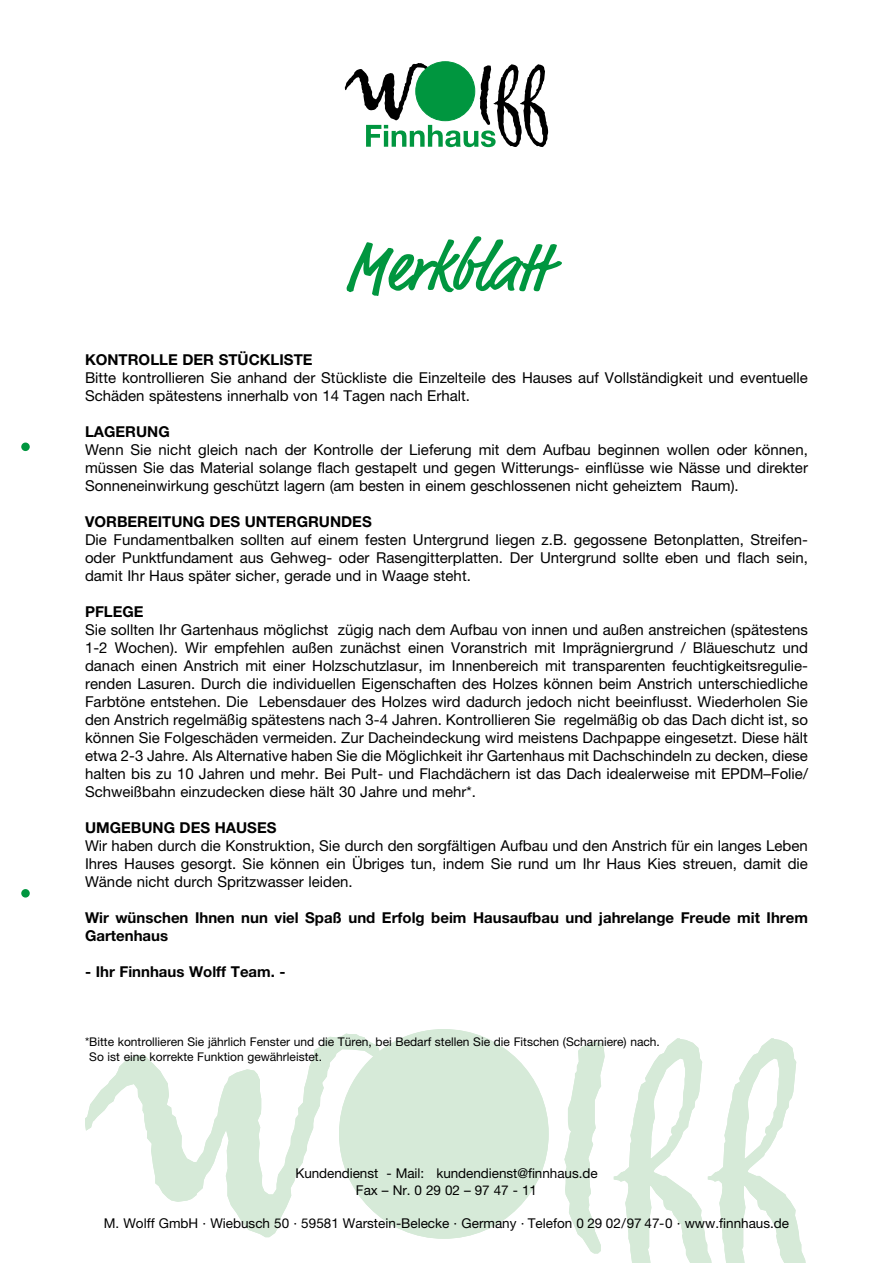
<style>
.page{position:relative;width:893px;height:1263px;background:#fff}
.page>*{position:absolute;margin:0;border:0;box-sizing:border-box;transform-origin:0 0}
.t1{font:500 condensed 69px "Market";color:#00963f;scale:1.1 1}
.t2{font:15px/18px "Helvetica Neue";color:#000;text-align:justify}
.t3{font:700 15px/18px "Helvetica Neue";color:#000}
.t4{font:13.5px/16.5px "Helvetica Neue";color:#000;text-align:center}
.t5{font:12px/15px "Helvetica Neue";color:#000}
</style>
<div class="page">
<svg style="left:85px;top:1033px;width:301px;height:204px"></svg>
<svg style="left:564px;top:1042px;width:41px;height:211px"></svg>
<svg style="left:614px;top:1038px;width:192px;height:225px"></svg>
<div style="left:339px;top:1029px;width:210px;height:210px;background:#d6ead8;border-radius:50%"></div>
<svg style="left:345px;top:63px;width:203px;height:84px"></svg>
<div style="left:416px;top:62px;width:59px;height:59px;background:#00963f;border-radius:50%"></div>
<div style="left:416px;top:62px;width:59px;height:59px;border:1px solid #00963f;border-radius:50%"></div>
<svg style="left:21px;top:442px;width:9px;height:9px"></svg>
<div style="left:21px;top:889px;width:9px;height:8px;background:#00963f;border-radius:50%"></div>
<h1 class="t1" style="left:345px;top:226px;width:186px">Merkblatt</h1>
<p class="t3" style="left:85px;top:350px;width:229px">Kontrolle der Stückliste</p>
<p class="t2" style="left:85px;top:368px;width:724px">Bitte kontrollieren Sie anhand der Stückliste die Einzelteile des Hauses auf Vollständigkeit und eventuelle<br>Schäden spätestens innerhalb von 14 Tagen nach Erhalt.</p>
<p class="t3" style="left:85px;top:422px;width:86px">Lagerung</p>
<p class="t2" style="left:85px;top:440px;width:724px">Wenn Sie nicht gleich nach der Kontrolle der Lieferung mit dem Aufbau beginnen wollen oder können, müssen Sie das Material solange flach gestapelt und gegen Witterungs- einflüsse wie Nässe und direkter Sonneneinwirkung geschützt lagern (am besten in einem geschlossenen nicht geheiztem Raum).</p>
<p class="t3" style="left:85px;top:512px;width:287px">Vorbereitung des Untergrundes</p>
<p class="t2" style="left:85px;top:530px;width:724px">Die Fundamentbalken sollten auf einem festen Untergrund liegen z.B. gegossene Betonplatten, Streifen&shy;oder Punktfundament aus Gehweg- oder Rasengitterplatten. Der Untergrund sollte eben und flach sein, damit Ihr Haus später sicher, gerade und in Waage steht.</p>
<p class="t3" style="left:85px;top:602px;width:60px">Pflege</p>
<p class="t2" style="left:85px;top:620px;width:724px">Sie sollten Ihr Gartenhaus möglichst zügig nach dem Aufbau von innen und außen anstreichen (spätestens 1-2 Wochen). Wir empfehlen außen zunächst einen Voranstrich mit Imprägniergrund / Bläueschutz und danach einen Anstrich mit einer Holzschutzlasur, im Innenbereich mit transparenten feuchtigkeitsregulie&shy;renden Lasuren. Durch die individuellen Eigenschaften des Holzes können beim Anstrich unterschiedliche Farbtöne entstehen. Die Lebensdauer des Holzes wird dadurch jedoch nicht beeinflusst. Wiederholen Sie den Anstrich regelmäßig spätestens nach 3-4 Jahren. Kontrollieren Sie regelmäßig ob das Dach dicht ist, so können Sie Folgeschäden vermeiden. Zur Dacheindeckung wird meistens Dachpappe eingesetzt. Diese hält etwa 2-3 Jahre. Als Alternative haben Sie die Möglichkeit ihr Gartenhaus mit Dachschindeln zu decken, diese halten bis zu 10 Jahren und mehr. Bei Pult- und Flachdächern ist das Dach idealerweise mit EPDM–Folie/ Schweißbahn einzudecken diese hält 30 Jahre und mehr*.</p>
<p class="t3" style="left:85px;top:818px;width:191px">Umgebung des Hauses</p>
<p class="t2" style="left:85px;top:836px;width:724px">Wir haben durch die Konstruktion, Sie durch den sorgfältigen Aufbau und den Anstrich für ein langes Leben Ihres Hauses gesorgt. Sie können ein Übriges tun, indem Sie rund um Ihr Haus Kies streuen, damit die Wände nicht durch Spritzwasser leiden.</p>
<p class="t3" style="left:85px;top:908px;width:724px">Wir wünschen Ihnen nun viel Spaß und Erfolg beim Hausaufbau und jahrelange Freude mit Ihrem<br>Gartenhaus</p>
<p class="t3" style="left:85px;top:962px;width:202px">- Ihr Finnhaus Wolff Team. -</p>
<p class="t5" style="left:89px;top:1034px;width:572px;text-indent:-4px">*Bitte kontrollieren Sie jährlich Fenster und die Türen, bei Bedarf stellen Sie die Fitschen (Scharniere) nach.<br>So ist eine korrekte Funktion gewährleistet.</p>
<p class="t4" style="left:295px;top:1165px;width:304px">Kundendienst - Mail: kundendienst@finnhaus.de<br>Fax – Nr. 0 29 02 – 97 47 - 11</p>
<p class="t4" style="left:104px;top:1215px;width:687px">M. Wolff GmbH · Wiebusch 50 · 59581 Warstein-Belecke · Germany · Telefon 0 29 02/97 47-0 · www.finnhaus.de</p>
</div>
